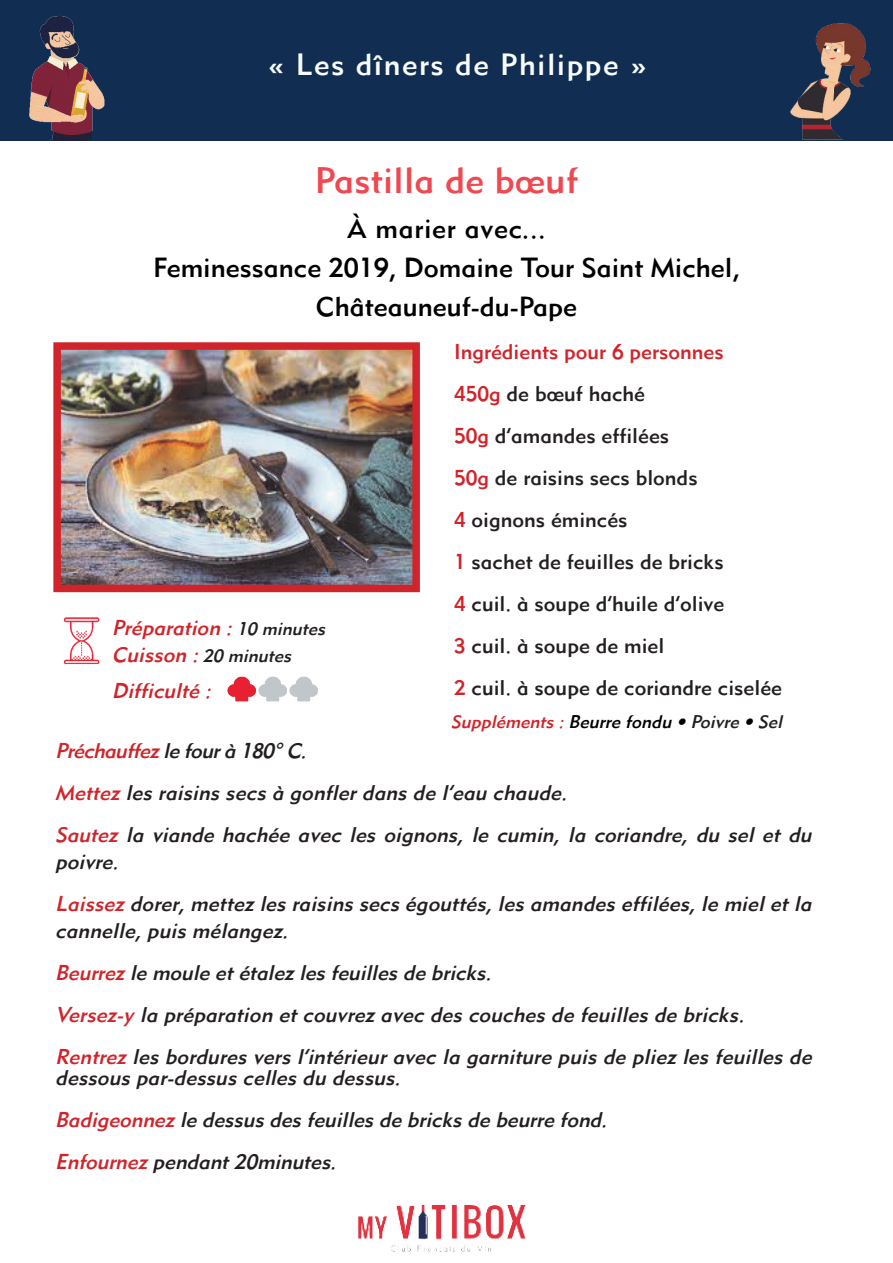
<style>
.page{position:relative;width:893px;height:1263px;background:#fff}
.page>*{position:absolute;margin:0;border:0;box-sizing:border-box;transform-origin:0 0}
.t1{font:36px "Metro Medium LT Two";letter-spacing:.01em;color:#ef4850}
.t2{font:30px "Metro Medium LT Two";letter-spacing:.05em;color:#f9fcfe}
.t3{font:27px/39px "Metro Medium LT Two";color:#000001;text-align:center}
.t4{font:italic 21px/42px "Metro Medium LT Two";color:#231f20}
.t5{font:21px/42px "Metro Medium LT Two";color:#231f20}
.t6{font:italic 21px "Metro Medium LT Two";color:#d1232a}
.t7{font:italic 18px "Metro Medium LT Two";color:#000}
.t8{font:italic 18px "Metro Medium LT Two";color:#231f20}
.s1{color:#d1232a}
.s2{font-size:18px;color:#231f20}
.s3{font-size:21px;color:#d1232a}
.s4{color:#231f20}
</style>
<div class="page">
<img style="left:358px;top:1205px;width:168px;height:47px">
<div style="left:2px;top:0;width:891px;height:140px;background:#112e52"></div>
<img style="left:29px;top:16px;width:76px;height:124px">
<img style="left:790px;top:23px;width:81px;height:117px">
<img style="left:62px;top:351px;width:349px;height:232px">
<div style="left:53px;top:342px;width:367px;height:250px;border:8px solid #d1232a"></div>
<img style="left:63px;top:617px;width:37px;height:47px">
<img style="left:227px;top:676px;width:91px;height:26px">
<h2 class="t2" style="left:268px;top:46px;width:380px">« Les dîners de Philippe »</h2>
<h1 class="t1" style="left:315px;top:158px;width:265px">Pastilla de bœuf</h1>
<p class="t3" style="left:153px;top:209px;width:588px">À marier avec...<br>Feminessance 2019, Domaine Tour Saint Michel,<br>Châteauneuf-du-Pape</p>
<p class="t5" style="left:454px;top:330px;width:330px"><span class="s1">Ingrédients pour 6 personnes<br>450g</span> de bœuf haché<br><span class="s1">50g</span> d’amandes effilées<br><span class="s1">50g</span> de raisins secs blonds<br><span class="s1">4</span> oignons émincés<br><span class="s1">1</span> sachet de feuilles de bricks<br><span class="s1">4</span> cuil. à soupe d’huile d’olive<br><span class="s1">3</span> cuil. à soupe de miel<br><span class="s1">2</span> cuil. à soupe de coriandre ciselée</p>
<p class="t6" style="left:112px;top:615px;width:219px">Préparation :<span class="s2">10 minutes</span></p>
<p class="t8" style="left:112px;top:645px;width:185px"><span class="s3">Cuisson :</span>20 minutes</p>
<p class="t6" style="left:112px;top:678px;width:106px">Difficulté :</p>
<p class="t7" style="left:451px;top:710px;width:338px"><span class="s1">Suppléments:</span>Beurre fondu • <span class="s4">Poivre</span> • <span class="s4">Sel</span></p>
<p class="t4" style="left:55px;top:730px;width:763px"><span class="s1">Préchauffez</span>lefourà180°C.<br><span class="s1">Mettez</span> lesraisinssecsà gonflerdansde l’eau chaude.<br><span class="s1">Sautez</span> la viande hachée avec les oignons, le cumin, la coriandre, du sel et du</p>
<p class="t4" style="left:55px;top:841px;width:763px">poivre.<br><span class="s1">Laissez</span>dorer,mettezlesraisinssecségouttés,lesamandeseffilées,le mieletla</p>
<p class="t4" style="left:55px;top:910px;width:763px">cannelle,puismélangez.<br><span class="s1">Beurrez</span> le moule etétalezlesfeuillesde bricks.<br><span class="s1">Versez-y</span> la préparation etcouvrezavec descouchesde feuillesde bricks.<br><span class="s1">Rentrez</span>lesborduresversl’intérieuravec la garniture puisde pliezlesfeuillesde</p>
<p class="t4" style="left:55px;top:1057px;width:559px">dessouspar-dessuscellesdu dessus.<br><span class="s1">Badigeonnez</span> le dessusdesfeuillesde bricksde beurre fond.<br><span class="s1">Enfournez</span> pendant20minutes.</p>
</div>
